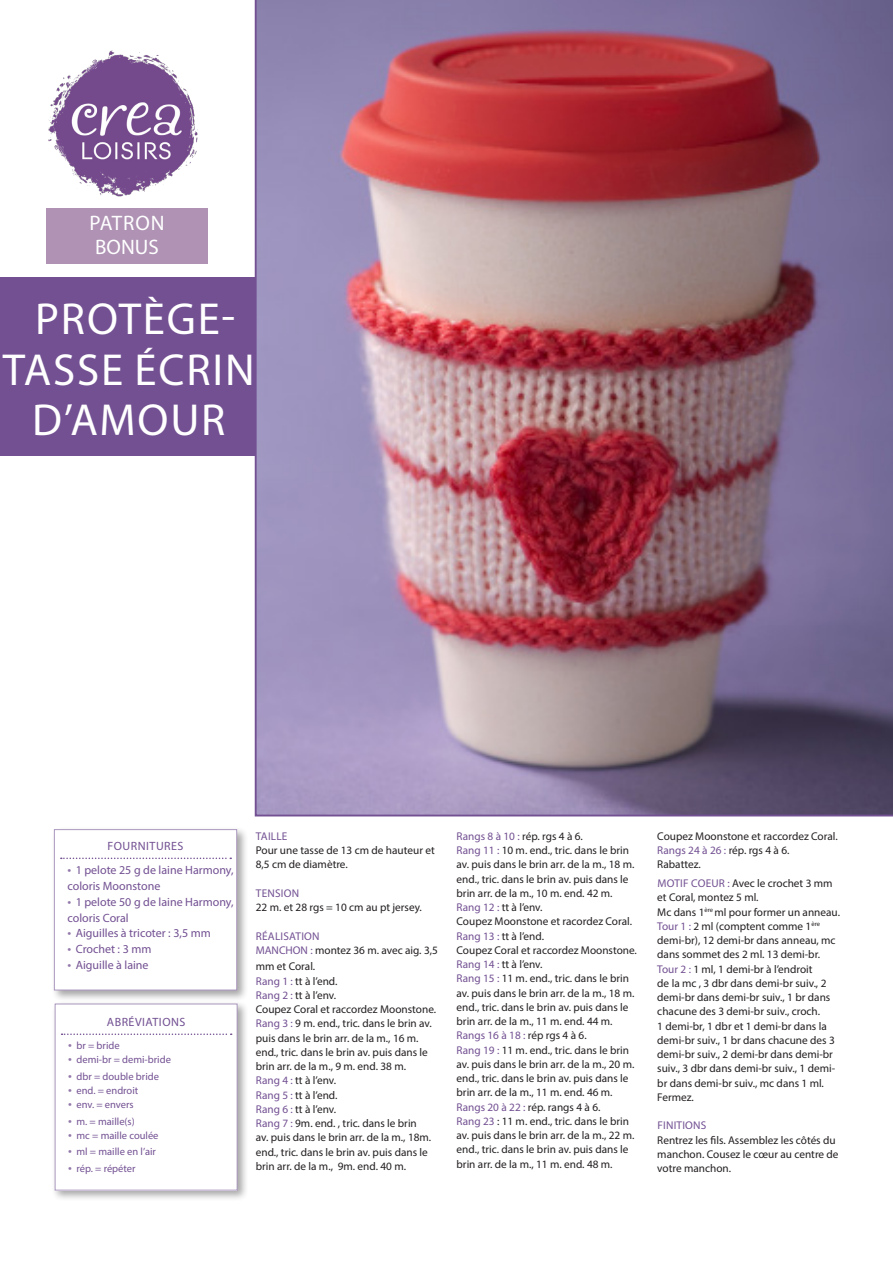
<style>
.page{position:relative;width:893px;height:1263px;background:#fff}
.page>*{position:absolute;margin:0;border:0;box-sizing:border-box;transform-origin:0 0}
._05_Pattern_Subhead{font:45px/50.6px "Myriad Pro";letter-spacing:.04em;color:#fff;text-align:center}
._05_Pattern_Subhead-2{font:21px "Myriad Pro";color:#fff}
.t1{font:12px/15.8px "Myriad Pro";color:#725092}
.t2{font:12px "Myriad Pro";letter-spacing:.04em;color:#725092}
._06_Pattern_text{font:11.25px/14.2px "Myriad Pro";color:#231f20}
._06_Pattern_text-2{font:11.25px "Myriad Pro";color:#725092}
._06_Pattern_text-3{font:11.25px "Myriad Pro";letter-spacing:.02em;color:#725092}
.t3{font:10.5px "Myriad Pro";color:#725092}
.s1{font-size:13.5px;color:#9379ab}
.s2{color:#725092}
.s3{color:#231f20}
</style>
<div class="page">
<div style="left:0;top:277px;width:893px;height:179px;background:#725092"></div>
<img style="left:255px;top:0;width:638px;height:816px">
<div style="left:51px;top:826px;width:198px;height:176px;background:#231f20;opacity:.4"></div>
<div style="left:54px;top:830px;width:183px;height:160px;background:#fff"></div>
<svg style="left:61px;top:857px;width:170px;height:2px"></svg>
<div style="left:54px;top:829px;width:183px;height:161px;border:1px solid #ac98bf"></div>
<div style="left:52px;top:1000px;width:197px;height:202px;background:#231f20;opacity:.4"></div>
<div style="left:55px;top:1004px;width:182px;height:186px;background:#fff"></div>
<svg style="left:62px;top:1033px;width:170px;height:2px"></svg>
<div style="left:55px;top:1004px;width:182px;height:186px;border:1px solid #ac98bf"></div>
<div style="left:46px;top:208px;width:162px;height:56px;background:#af92b4"></div>
<img style="left:48px;top:50px;width:150px;height:147px">
<p class="_05_Pattern_Subhead-2" style="left:90px;top:210px;width:76px">PATRON</p>
<p class="_05_Pattern_Subhead-2" style="left:95px;top:234px;width:65px">BONUS</p>
<p class="_05_Pattern_Subhead" style="left:3px;top:293px;width:253px">PROTÈGE-<br>TASSE ÉCRIN<br>D’AMOUR</p>
<p class="t2" style="left:108px;top:839px;width:77px">FOURNITURES</p>
<p class="t1" style="left:68px;top:862px;width:168px"><span class="s1">•</span> 1 pelote 25 g de laine Harmony, coloris Moonstone</p>
<p class="t1" style="left:68px;top:894px;width:168px"><span class="s1">•</span> 1 pelote 50 g de laine Harmony, coloris Coral</p>
<p class="t1" style="left:68px;top:925px;width:145px"><span class="s1">•</span> Aiguilles à tricoter : 3,5 mm</p>
<p class="t1" style="left:68px;top:941px;width:85px"><span class="s1">•</span> Crochet : 3 mm</p>
<p class="t1" style="left:68px;top:957px;width:83px"><span class="s1">•</span> Aiguille à laine</p>
<p class="t2" style="left:107px;top:1015px;width:80px">ABRÉVIATIONS</p>
<p class="t3" style="left:68px;top:1039px;width:53px"><span class="s1">•</span> br = bride</p>
<p class="t3" style="left:68px;top:1053px;width:104px"><span class="s1">•</span> demi-br = demi-bride</p>
<p class="t3" style="left:68px;top:1069px;width:92px"><span class="s1">•</span> dbr = double bride</p>
<p class="t3" style="left:68px;top:1084px;width:72px"><span class="s1">•</span> end. = endroit</p>
<p class="t3" style="left:68px;top:1098px;width:67px"><span class="s1">•</span> env. = envers</p>
<p class="t3" style="left:68px;top:1114px;width:68px"><span class="s1">•</span> m. = maille(s)</p>
<p class="t3" style="left:68px;top:1129px;width:92px"><span class="s1">•</span> mc = maille coulée</p>
<p class="t3" style="left:68px;top:1145px;width:89px"><span class="s1">•</span> ml = maille en l’air</p>
<p class="t3" style="left:68px;top:1162px;width:69px"><span class="s1">•</span> rép. = répéter</p>
<p class="_06_Pattern_text-3" style="left:256px;top:829px;width:33px">TAILLE</p>
<p class="_06_Pattern_text" style="left:256px;top:843px;width:180px">Pour une tasse de 13 cm de hauteur et<br>8,5 cm de diamètre.</p>
<p class="_06_Pattern_text-3" style="left:256px;top:886px;width:45px">TENSION</p>
<p class="_06_Pattern_text" style="left:256px;top:900px;width:168px">22 m. et 28 rgs = 10 cm au pt jersey.</p>
<p class="_06_Pattern_text-3" style="left:256px;top:929px;width:65px">RÉALISATION</p>
<p class="_06_Pattern_text" style="left:256px;top:941px;width:184px;line-height:16.5px"><span class="s2">MANCHON :</span> montez 36 m. avec aig. 3,5 mm et Coral.</p>
<p class="_06_Pattern_text" style="left:256px;top:973px;width:83px"><span class="s2">Rang 1 :</span> tt à l’end.</p>
<p class="_06_Pattern_text" style="left:256px;top:988px;width:82px"><span class="s2">Rang 2 :</span> tt à l’env.</p>
<p class="_06_Pattern_text" style="left:256px;top:1002px;width:182px">Coupez Coral et raccordez Moonstone.</p>
<p class="_06_Pattern_text" style="left:256px;top:1016px;width:178px"><span class="s2">Rang 3 :</span> 9 m. end., tric. dans le brin av. puis dans le brin arr. de la m., 16 m. end., tric. dans le brin av. puis dans le brin arr. de la m., 9 m. end. 38 m.</p>
<p class="_06_Pattern_text" style="left:256px;top:1073px;width:82px"><span class="s2">Rang 4 :</span> tt à l’env.</p>
<p class="_06_Pattern_text" style="left:256px;top:1087px;width:83px"><span class="s2">Rang 5 :</span> tt à l’end.</p>
<p class="_06_Pattern_text" style="left:256px;top:1102px;width:82px"><span class="s2">Rang 6 :</span> tt à l’env.</p>
<p class="_06_Pattern_text" style="left:256px;top:1116px;width:177px"><span class="s2">Rang 7 :</span> 9m. end. , tric. dans le brin av. puis dans le brin arr. de la m., 18m. end., tric. dans le brin av. puis dans le brin arr. de la m., 9m. end. 40 m.</p>
<p class="_06_Pattern_text" style="left:457px;top:829px;width:128px"><span class="s2">Rangs 8 à 10 :</span> rép. rgs 4 à 6.</p>
<p class="_06_Pattern_text" style="left:457px;top:843px;width:179px"><span class="s2">Rang 11 :</span> 10 m. end., tric. dans le brin av. puis dans le brin arr. de la m., 18 m. end., tric. dans le brin av. puis dans le brin arr. de la m., 10 m. end. 42 m.</p>
<p class="_06_Pattern_text" style="left:457px;top:900px;width:88px"><span class="s2">Rang 12 :</span> tt à l’env.</p>
<p class="_06_Pattern_text" style="left:457px;top:914px;width:177px">Coupez Moonstone et racordez Coral.</p>
<p class="_06_Pattern_text" style="left:457px;top:928px;width:89px"><span class="s2">Rang 13 :</span> tt à l’end.</p>
<p class="_06_Pattern_text" style="left:457px;top:943px;width:182px">Coupez Coral et raccordez Moonstone.</p>
<p class="_06_Pattern_text" style="left:457px;top:957px;width:88px"><span class="s2">Rang 14 :</span> tt à l’env.</p>
<p class="_06_Pattern_text" style="left:457px;top:971px;width:179px"><span class="s2">Rang 15 :</span> 11 m. end., tric. dans le brin av. puis dans le brin arr. de la m., 18 m. end., tric. dans le brin av. puis dans le brin arr. de la m., 11 m. end. 44 m.</p>
<p class="_06_Pattern_text-2" style="left:457px;top:1028px;width:132px">Rangs 16 à 18 : <span class="s3">rép rgs 4 à 6.</span></p>
<p class="_06_Pattern_text" style="left:457px;top:1042px;width:179px"><span class="s2">Rang 19 :</span> 11 m. end., tric. dans le brin av. puis dans le brin arr. de la m., 20 m. end., tric. dans le brin av. puis dans le brin arr. de la m., 11 m. end. 46 m.</p>
<p class="_06_Pattern_text" style="left:457px;top:1099px;width:145px"><span class="s2">Rangs 20 à 22 :</span> rép. rangs 4 à 6.</p>
<p class="_06_Pattern_text" style="left:457px;top:1114px;width:179px"><span class="s2">Rang 23</span> : 11 m. end., tric. dans le brin av. puis dans le brin arr. de la m., 22 m. end., tric. dans le brin av. puis dans le brin arr. de la m., 11 m. end. 48 m.</p>
<p class="_06_Pattern_text" style="left:657px;top:829px;width:182px">Coupez Moonstone et raccordez Coral.</p>
<p class="_06_Pattern_text-2" style="left:657px;top:843px;width:134px">Rangs 24 à 26 : <span class="s3">rép. rgs 4 à 6.</span></p>
<p class="_06_Pattern_text" style="left:657px;top:857px;width:45px">Rabattez.</p>
<p class="_06_Pattern_text" style="left:657px;top:876px;width:177px"><span class="s2">MOTIF COEUR :</span> Avec le crochet 3 mm et Coral, montez 5 ml.</p>
<p class="_06_Pattern_text" style="left:657px;top:904px;width:184px">Mc dans 1<sup>ère</sup> ml pour former un anneau.</p>
<p class="_06_Pattern_text" style="left:657px;top:919px;width:180px"><span class="s2">Tour 1 :</span> 2 ml (comptent comme 1<sup>ère </sup>demi-br), 12 demi-br dans anneau, mc dans sommet des 2 ml. 13 demi-br.</p>
<p class="_06_Pattern_text" style="left:657px;top:961px;width:179px"><span class="s2">Tour 2 :</span> 1 ml, 1 demi-br à l’endroit<br>de la mc , 3 dbr dans demi-br suiv., 2 demi-br dans demi-br suiv., 1 br dans chacune des 3 demi-br suiv., croch.<br>1 demi-br, 1 dbr et 1 demi-br dans la demi-br suiv., 1 br dans chacune des 3 demi-br suiv., 2 demi-br dans demi-br suiv., 3 dbr dans demi-br suiv., 1 demi&shy;br dans demi-br suiv., mc dans 1 ml.</p>
<p class="_06_Pattern_text" style="left:657px;top:1090px;width:38px">Fermez.</p>
<p class="_06_Pattern_text-3" style="left:657px;top:1118px;width:51px">FINITIONS</p>
<p class="_06_Pattern_text" style="left:657px;top:1132px;width:183px">Rentrez les fils. Assemblez les côtés du manchon. Cousez le cœur au centre de votre manchon.</p>
</div>
